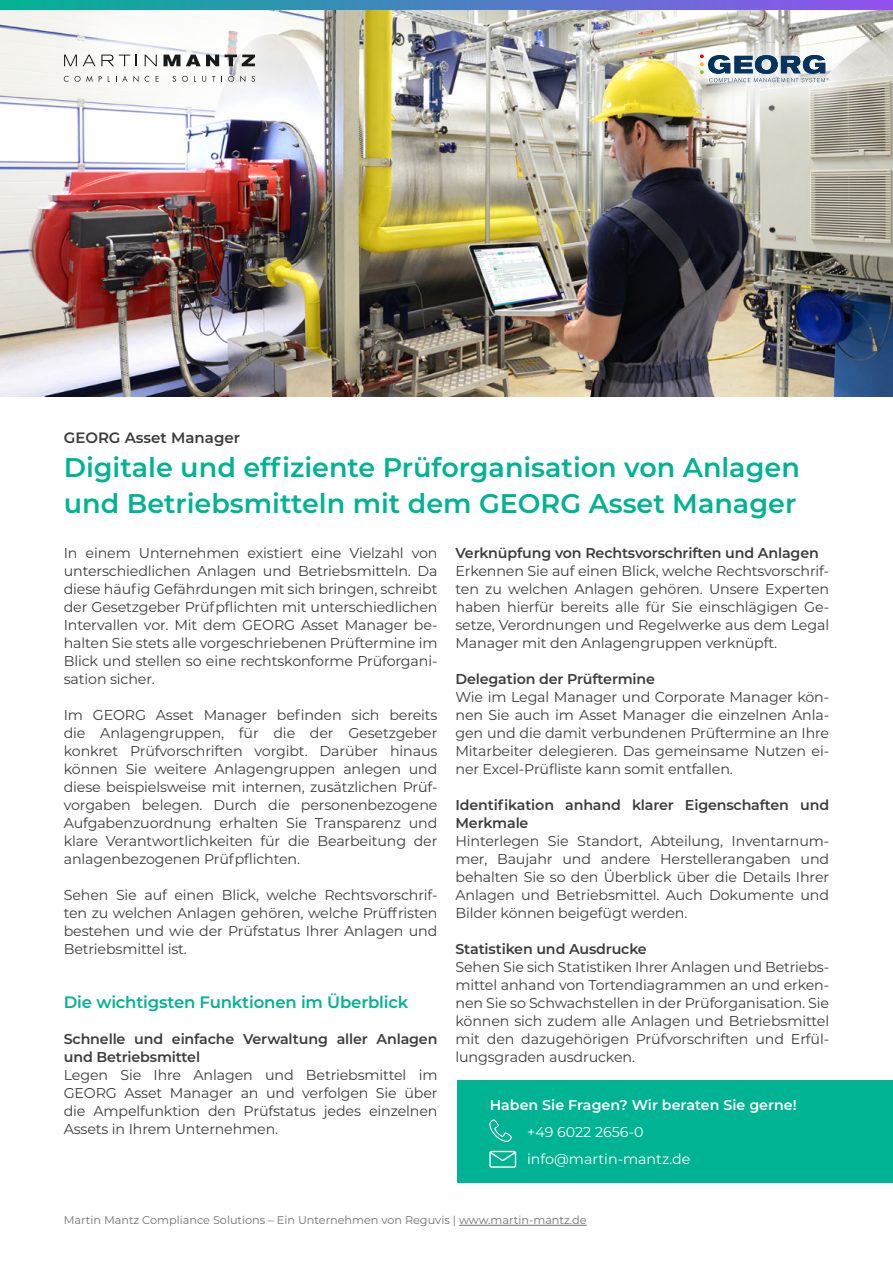
<style>
.page{position:relative;width:893px;height:1263px;background:#fff}
.page>*{position:absolute;margin:0;border:0;box-sizing:border-box;transform-origin:0 0}
.t1{font:600 27px/36px "Montserrat";color:#00b393}
.t2{font:600 16.5px "Montserrat";letter-spacing:-.01em;color:#00b393}
.t3{font:600 15px "Montserrat";color:#3c3c3c}
.t4{font:14.25px/18px "Montserrat";letter-spacing:-.01em;color:#3c3c3c;text-align:justify}
.t5{font:600 14.25px/18px "Montserrat";letter-spacing:-.01em;color:#3c3c3c}
.t6{font:600 14.25px "Montserrat";color:#fff}
.t7{font:14.25px/27px "Montserrat";color:#fff}
.t8{font:11.25px "Montserrat";color:#707070}
</style>
<div class="page">
<img style="left:0;top:10px;width:893px;height:386px">
<svg style="left:64px;top:55px;width:13px;height:11px"></svg>
<svg style="left:83px;top:55px;width:47px;height:11px"></svg>
<svg style="left:145px;top:55px;width:12px;height:11px"></svg>
<svg style="left:163px;top:55px;width:17px;height:11px"></svg>
<svg style="left:186px;top:55px;width:33px;height:11px"></svg>
<svg style="left:225px;top:55px;width:30px;height:11px"></svg>
<svg style="left:64px;top:76px;width:5px;height:6px"></svg>
<svg style="left:75px;top:76px;width:18px;height:6px"></svg>
<svg style="left:99px;top:76px;width:3px;height:6px"></svg>
<svg style="left:108px;top:76px;width:2px;height:6px"></svg>
<svg style="left:116px;top:76px;width:23px;height:6px"></svg>
<svg style="left:145px;top:76px;width:4px;height:6px"></svg>
<svg style="left:156px;top:76px;width:3px;height:6px"></svg>
<svg style="left:173px;top:76px;width:3px;height:6px"></svg>
<svg style="left:182px;top:76px;width:6px;height:6px"></svg>
<svg style="left:194px;top:76px;width:2px;height:6px"></svg>
<svg style="left:202px;top:76px;width:4px;height:6px"></svg>
<svg style="left:212px;top:76px;width:10px;height:6px"></svg>
<svg style="left:228px;top:76px;width:6px;height:6px"></svg>
<svg style="left:240px;top:76px;width:5px;height:6px"></svg>
<svg style="left:252px;top:76px;width:3px;height:6px"></svg>
<svg style="left:0;top:0;width:893px;height:10px"></svg>
<hr style="left:459px;top:1225px;width:128px;height:1px;background:#707070">
<div style="left:457px;top:1080px;width:436px;height:103px;background:#00b393"></div>
<svg style="left:489px;top:1151px;width:27px;height:17px"></svg>
<svg style="left:489px;top:1119px;width:23px;height:23px"></svg>
<svg style="left:700px;top:54px;width:129px;height:28px"></svg>
<p class="t3" style="left:64px;top:427px;width:178px">GEORG Asset Manager</p>
<h1 class="t1" style="left:64px;top:449px;width:738px">Digitale und effiziente Prüforganisation von Anlagen und Betriebsmitteln mit dem GEORG Asset Manager</h1>
<p class="t4" style="left:64px;top:543px;width:375px">In einem Unternehmen existiert eine Vielzahl von unterschiedlichen Anlagen und Betriebsmitteln. Da diese häufig Gefährdungen mit sich bringen, schreibt der Gesetzgeber Prüfpflichten mit unterschiedlichen Intervallen vor. Mit dem GEORG Asset Manager be&shy;halten Sie stets alle vorgeschriebenen Prüftermine im Blick und stellen so eine rechtskonforme Prüforgani&shy;sation sicher.</p>
<p class="t4" style="left:64px;top:705px;width:375px">Im GEORG Asset Manager befinden sich bereits die Anlagengruppen, für die der Gesetzgeber konkret Prüfvorschriften vorgibt. Darüber hinaus können Sie weitere Anlagengruppen anlegen und diese beispielsweise mit internen, zusätzlichen Prüf&shy;vorgaben belegen. Durch die personenbezogene Aufgabenzuordnung erhalten Sie Transparenz und klare Verantwortlichkeiten für die Bearbeitung der anlagenbezogenen Prüfpflichten.</p>
<p class="t4" style="left:64px;top:885px;width:375px">Sehen Sie auf einen Blick, welche Rechtsvorschrif&shy;ten zu welchen Anlagen gehören, welche Prüffristen bestehen und wie der Prüfstatus Ihrer Anlagen und Betriebsmittel ist.</p>
<p class="t2" style="left:64px;top:990px;width:346px">Die wichtigsten Funktionen im Überblick</p>
<p class="t5" style="left:64px;top:1029px;width:375px">Schnelle und einfache Verwaltung aller Anlagen und Betriebsmittel</p>
<p class="t4" style="left:64px;top:1065px;width:375px">Legen Sie Ihre Anlagen und Betriebsmittel im GEORG Asset Manager an und verfolgen Sie über die Ampelfunktion den Prüfstatus jedes einzelnen Assets in Ihrem Unternehmen.</p>
<p class="t5" style="left:455px;top:543px;width:365px">Verknüpfung von Rechtsvorschriften und Anlagen</p>
<p class="t4" style="left:455px;top:561px;width:375px">Erkennen Sie auf einen Blick, welche Rechtsvorschrif&shy;ten zu welchen Anlagen gehören. Unsere Experten haben hierfür bereits alle für Sie einschlägigen Ge&shy;setze, Verordnungen und Regelwerke aus dem Legal Manager mit den Anlagengruppen verknüpft.</p>
<p class="t5" style="left:455px;top:669px;width:201px">Delegation der Prüftermine</p>
<p class="t4" style="left:455px;top:687px;width:375px">Wie im Legal Manager und Corporate Manager kön&shy;nen Sie auch im Asset Manager die einzelnen Anla&shy;gen und die damit verbundenen Prüftermine an Ihre Mitarbeiter delegieren. Das gemeinsame Nutzen ei&shy;ner Excel-Prüfliste kann somit entfallen.</p>
<p class="t5" style="left:455px;top:795px;width:375px">Identifikation anhand klarer Eigenschaften und<br>Merkmale</p>
<p class="t4" style="left:455px;top:831px;width:375px">Hinterlegen Sie Standort, Abteilung, Inventarnum&shy;mer, Baujahr und andere Herstellerangaben und behalten Sie so den Überblick über die Details Ihrer Anlagen und Betriebsmittel. Auch Dokumente und Bilder können beigefügt werden.</p>
<p class="t5" style="left:455px;top:939px;width:193px">Statistiken und Ausdrucke</p>
<p class="t4" style="left:455px;top:957px;width:375px">Sehen Sie sich Statistiken Ihrer Anlagen und Betriebs&shy;mittel anhand von Tortendiagrammen an und erken&shy;nen Sie so Schwachstellen in der Prüforganisation. Sie können sich zudem alle Anlagen und Betriebsmittel mit den dazugehörigen Prüfvorschriften und Erfül&shy;lungsgraden ausdrucken.</p>
<p class="t6" style="left:490px;top:1094px;width:308px">Haben Sie Fragen? Wir beraten Sie gerne!</p>
<p class="t7" style="left:527px;top:1117px;width:165px">+49 6022 2656-0 info@martin-mantz.de</p>
<p class="t8" style="left:64px;top:1212px;width:524px">Martin Mantz Compliance Solutions – Ein Unternehmen von Reguvis | www.martin-mantz.de</p>
</div>
